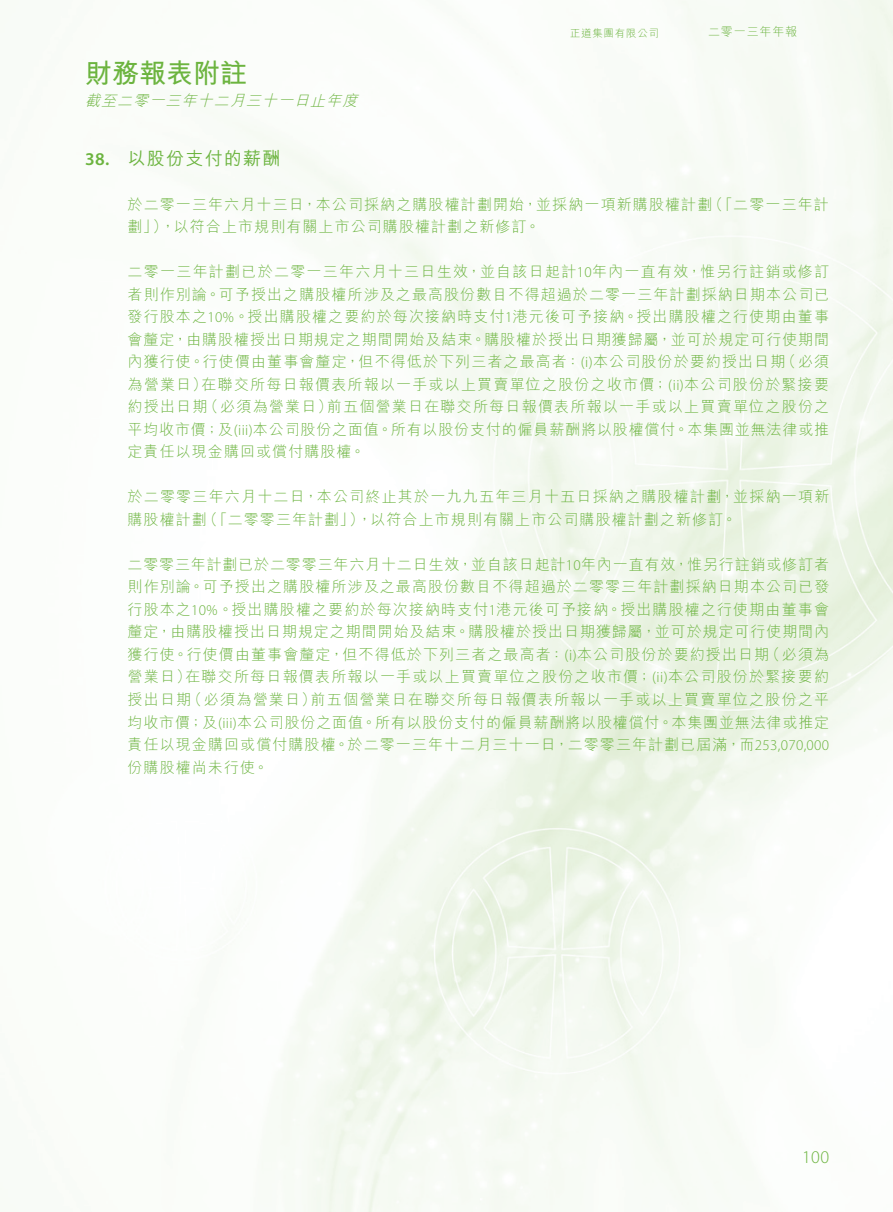
<style>
.page{position:relative;width:893px;height:1212px;background:#fff}
.page>*{position:absolute;margin:0;border:0;box-sizing:border-box;transform-origin:0 0}
.t1{font:700 27px "M Hei HK";color:#6cb43f}
.Heading_1{font:500 18px "M Hei HK";letter-spacing:.07em;color:#6cb43f}
.t2{font:300 18px "Myriad Pro";color:#6cb43f}
.Heading_1-2{font:600 18px "Myriad Pro";color:#6cb43f}
.Body_Text{font:300 15px/22.5px "M Hei HK";letter-spacing:.075em;color:#6cb43f}
.Body_Text-2{font:300 15px/22.5px "M Hei HK";letter-spacing:.055em;color:#6cb43f}
.t3{font:italic 300 15px "M Hei HK";color:#6cb43f}
.t4{font:300 12px "M Hei HK";letter-spacing:.07em;color:#6cb43f}
.t5{font:300 10.5px "M Hei HK";letter-spacing:.07em;color:#6cb43f}
.s1{font-family:"Myriad Pro"}
</style>
<div class="page">
<img style="left:199px;top:0;width:694px;height:1212px">
<h1 class="t1" style="left:85px;top:54px;width:163px">財務報表附註</h1>
<p class="t3" style="left:85px;top:93px;width:278px">截至二零一三年十二月三十一日止年度</p>
<p class="Heading_1-2" style="left:85px;top:147px;width:26px">38.</p>
<p class="Heading_1" style="left:128px;top:145px;width:154px">以股份支付的薪酬</p>
<p class="t5" style="left:570px;top:28px;width:91px">正道集團有限公司</p>
<p class="t4" style="left:708px;top:26px;width:91px">二零一三年年報</p>
<p class="Body_Text" style="left:708px;top:193px;width:122px">（「二零一三年計</p>
<p class="Body_Text" style="left:160px;top:193px;width:553px;text-indent:-33px">於二零一三年六月十三日，本公司採納之購股權計劃開始，並採納一項新購股權計劃，以符合上市規則有關上市公司購股權計劃之新修訂。</p>
<p class="Body_Text" style="left:128px;top:215px;width:42px">劃」）</p>
<p class="Body_Text" style="left:128px;top:260px;width:703px;text-align:right">二零一三年計劃已於二零一三年六月十三日生效，並自該日起計<span class="s1">10</span>年內一直有效，惟另行註銷或修訂者則作別論。可予授出之購股權所涉及之最高股份數目不得超過於二零一三年計劃採納日期本公司已發行股本之<span class="s1">10%</span>。授出購股權之要約於每次接納時支付<span class="s1">1</span>港元後可予接納。授出購股權之行使期由董事會釐定，由購股權授出日期規定之期間開始及結束。購股權於授出日期獲歸屬，並可於規定可行使期間（必須</p>
<p class="Body_Text" style="left:202px;top:350px;width:629px;text-indent:-74px">內獲行使。行使價由董事會釐定，但不得低於下列三者之最高者： <span class="s1">)i(</span> 本公司股份於要約授出日期<br>在聯交所每日報價表所報以一手或以上買賣單位之股份之收市價；<span class="s1">( )i i</span> 本公司股份於緊接要</p>
<p class="Body_Text" style="left:128px;top:373px;width:81px">為營業日）</p>
<p class="Body_Text" style="left:203px;top:395px;width:131px">（必須為營業日）</p>
<p class="Body_Text-2" style="left:128px;top:395px;width:703px">約授出日期<br>平均收市價；及<span class="s1">(iii)</span>本公司股份之面值。所有以股份支付的僱員薪酬將以股權償付。本集團並無法律或推定責任以現金購回或償付購股權。</p>
<p class="Body_Text" style="left:357px;top:485px;width:474px;text-indent:-230px">於二零零三年六月十二日，本公司終止其於一九九五年三月十五日採納之購股權計劃，並採納一項新，以符合上市規則有關上市公司購股權計劃之新修訂。</p>
<p class="Body_Text" style="left:327px;top:395px;width:504px">前五個營業日在聯交所每日報價表所報以一手或以上買賣單位之股份之</p>
<p class="Body_Text" style="left:203px;top:508px;width:163px">（「二零零三年計劃」）</p>
<p class="Body_Text" style="left:128px;top:508px;width:81px">購股權計劃</p>
<p class="Body_Text" style="left:128px;top:553px;width:703px;text-align:right">二零零三年計劃已於二零零三年六月十二日生效，並自該日起計<span class="s1">10</span>年內一直有效，惟另行註銷或修訂者則作別論。可予授出之購股權所涉及之最高股份數目不得超過於二零零三年計劃採納日期本公司已發行股本之<span class="s1">10%</span>。授出購股權之要約於每次接納時支付<span class="s1">1</span>港元後可予接納。授出購股權之行使期由董事會釐定，由購股權授出日期規定之期間開始及結束。購股權於授出日期獲歸屬，並可於規定可行使期間內（必須為</p>
<p class="Body_Text" style="left:185px;top:643px;width:645px;text-indent:-58px">獲行使。行使價由董事會釐定，但不得低於下列三者之最高者： <span class="s1">)i(</span> 本公司股份於要約授出日期<br>在聯交所每日報價表所報以一手或以上買賣單位之股份之收市價；<span class="s1">( )i i</span> 本公司股份於緊接要約</p>
<p class="Body_Text" style="left:128px;top:665px;width:65px">營業日）</p>
<p class="Body_Text" style="left:187px;top:688px;width:131px">（必須為營業日）</p>
<p class="Body_Text" style="left:128px;top:688px;width:703px">授出日期<br>均收市價；及<span class="s1">(iii)</span>本公司股份之面值。所有以股份支付的僱員薪酬將以股權償付。本集團並無法律或推定責任以現金購回或償付購股權。於二零一三年十二月三十一日，二零零三年計劃已屆滿，而<span class="s1">253,070,000</span>份購股權尚未行使。</p>
<p class="Body_Text" style="left:311px;top:688px;width:520px">前五個營業日在聯交所每日報價表所報以一手或以上買賣單位之股份之平</p>
<p class="t2" style="left:802px;top:1146px;width:29px">100</p>
</div>
